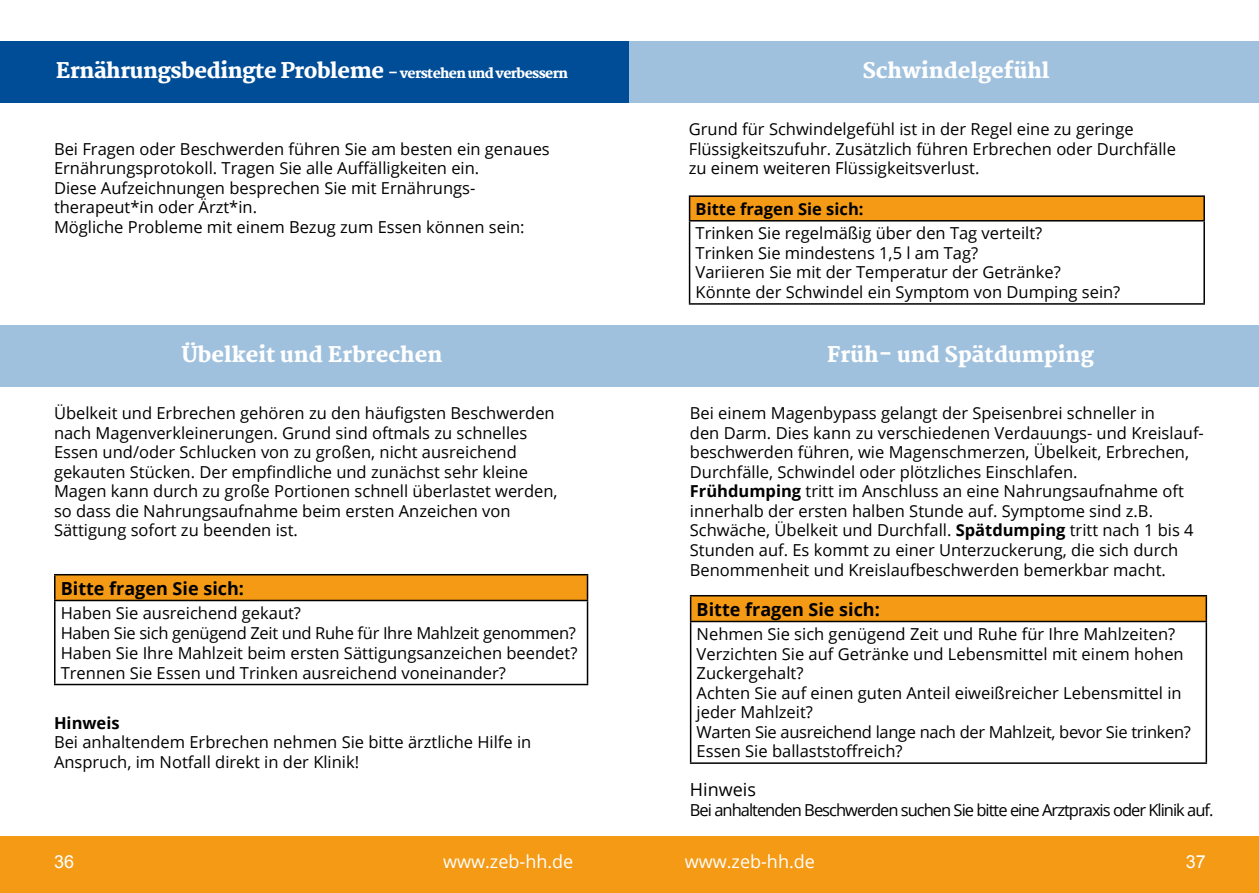
<style>
.page{position:relative;width:1259px;height:893px;background:#fff}
.page>*{position:absolute;margin:0;border:0;box-sizing:border-box;transform-origin:0 0}
.t1{font:800 21px "Martel";color:#fff}
.t2{font:800 21px "Martel";letter-spacing:-.02em;color:#fff}
.t3{font:700 18px "Open Sans";color:#000}
.t4{font:18px "Open Sans";color:#fff}
.t5{font:18px "Open Sans";color:#000}
.t6{font:18px "Arial";color:#fff}
.t7{font:16.5px/19.5px "Open Sans";color:#000}
.t8{font:16.5px "Open Sans";letter-spacing:-.06em;color:#000}
.t9{font:700 16.5px "Open Sans";color:#000}
.s1{font-size:13.5px}
.s2{font-weight:700}
</style>
<div class="page">
<div style="left:629px;top:836px;width:630px;height:57px;background:#f49a15"></div>
<div style="left:0;top:836px;width:629px;height:57px;background:#f49a15"></div>
<div style="left:0;top:325px;width:629px;height:61px;background:#a0c1dd"></div>
<div style="left:55px;top:575px;width:532px;height:25px;background:#f49a15"></div>
<hr style="left:54px;top:574px;width:534px;height:1px;background:#000">
<hr style="left:54px;top:575px;width:2px;height:25px;background:#000">
<svg style="left:587px;top:575px;width:1px;height:25px"></svg>
<hr style="left:54px;top:600px;width:534px;height:1px;background:#000">
<hr style="left:54px;top:601px;width:2px;height:83px;background:#000">
<hr style="left:587px;top:601px;width:1px;height:83px;background:#000">
<hr style="left:54px;top:684px;width:534px;height:1px;background:#000">
<div style="left:0;top:41px;width:629px;height:61px;background:#004d97"></div>
<div style="left:629px;top:41px;width:630px;height:61px;background:#a0c1dd"></div>
<div style="left:689px;top:196px;width:515px;height:25px;background:#f49a15"></div>
<hr style="left:689px;top:195px;width:516px;height:2px;background:#000">
<svg style="left:689px;top:197px;width:1px;height:23px"></svg>
<hr style="left:1203px;top:197px;width:2px;height:23px;background:#000">
<hr style="left:689px;top:220px;width:516px;height:2px;background:#000">
<hr style="left:689px;top:222px;width:1px;height:81px;background:#000">
<hr style="left:1203px;top:222px;width:2px;height:81px;background:#000">
<hr style="left:689px;top:303px;width:516px;height:2px;background:#000">
<div style="left:630px;top:325px;width:629px;height:61px;background:#a0c1dd"></div>
<div style="left:690px;top:596px;width:516px;height:25px;background:#f49a15"></div>
<hr style="left:690px;top:595px;width:517px;height:1px;background:#000">
<svg style="left:690px;top:596px;width:1px;height:25px"></svg>
<hr style="left:1205px;top:596px;width:2px;height:25px;background:#000">
<hr style="left:690px;top:621px;width:517px;height:1px;background:#000">
<hr style="left:690px;top:622px;width:1px;height:140px;background:#000">
<hr style="left:1205px;top:622px;width:2px;height:140px;background:#000">
<hr style="left:690px;top:762px;width:517px;height:2px;background:#000">
<p class="t2" style="left:56px;top:58px;width:514px">Ernährungsbedingte Probleme <span class="s1">– verstehen und verbessern</span></p>
<p class="t7" style="left:54px;top:139px;width:497px">Bei Fragen oder Beschwerden führen Sie am besten ein genaues Ernährungsprotokoll. Tragen Sie alle Auffälligkeiten ein.<br>Diese Aufzeichnungen besprechen Sie mit Ernährungs&shy;therapeut*in oder Ärzt*in.<br>Mögliche Probleme mit einem Bezug zum Essen können sein:</p>
<p class="t1" style="left:181px;top:342px;width:263px">Übelkeit und Erbrechen</p>
<p class="t7" style="left:54px;top:403px;width:505px">Übelkeit und Erbrechen gehören zu den häufigsten Beschwerden nach Magenverkleinerungen. Grund sind oftmals zu schnelles Essen und/oder Schlucken von zu großen, nicht ausreichend gekauten Stücken. Der empfindliche und zunächst sehr kleine Magen kann durch zu große Portionen schnell überlastet werden, so dass die Nahrungsaufnahme beim ersten Anzeichen von Sättigung sofort zu beenden ist.</p>
<p class="t3" style="left:61px;top:575px;width:185px">Bitte fragen Sie sich:</p>
<p class="t7" style="left:61px;top:603px;width:518px">Haben Sie ausreichend gekaut?<br>Haben Sie sich genügend Zeit und Ruhe für Ihre Mahlzeit genommen?<br>Haben Sie Ihre Mahlzeit beim ersten Sättigungsanzeichen beendet?<br>Trennen Sie Essen und Trinken ausreichend voneinander?</p>
<p class="t9" style="left:54px;top:711px;width:67px">Hinweis</p>
<p class="t7" style="left:54px;top:732px;width:479px">Bei anhaltendem Erbrechen nehmen Sie bitte ärztliche Hilfe in<br>Anspruch, im Notfall direkt in der Klinik!</p>
<p class="t1" style="left:862px;top:58px;width:189px">Schwindelgefühl</p>
<p class="t7" style="left:689px;top:119px;width:488px">Grund für Schwindelgefühl ist in der Regel eine zu geringe<br>Flüssigkeitszufuhr. Zusätzlich führen Erbrechen oder Durchfälle zu einem weiteren Flüssigkeitsverlust.</p>
<p class="t9" style="left:695px;top:197px;width:169px">Bitte fragen Sie sich:</p>
<p class="t7" style="left:695px;top:223px;width:426px">Trinken Sie regelmäßig über den Tag verteilt?<br>Trinken Sie mindestens 1,5 l am Tag?<br>Variieren Sie mit der Temperatur der Getränke?<br>Könnte der Schwindel ein Symptom von Dumping sein?</p>
<p class="t1" style="left:827px;top:342px;width:268px">Früh- und Spätdumping</p>
<p class="t7" style="left:690px;top:403px;width:515px">Bei einem Magenbypass gelangt der Speisenbrei schneller in<br>den Darm. Dies kann zu verschiedenen Verdauungs- und Kreislauf&shy;beschwerden führen, wie Magenschmerzen, Übelkeit, Erbrechen, Durchfälle, Schwindel oder plötzliches Einschlafen.<br><span class="s2">Frühdumping</span> tritt im Anschluss an eine Nahrungsaufnahme oft innerhalb der ersten halben Stunde auf. Symptome sind z.B.<br>Schwäche, Übelkeit und Durchfall. <span class="s2">Spätdumping</span> tritt nach 1 bis 4<br>Stunden auf. Es kommt zu einer Unterzuckerung, die sich durch Benommenheit und Kreislaufbeschwerden bemerkbar macht.</p>
<p class="t3" style="left:696px;top:596px;width:185px">Bitte fragen Sie sich:</p>
<p class="t7" style="left:696px;top:624px;width:496px">Nehmen Sie sich genügend Zeit und Ruhe für Ihre Mahlzeiten?<br>Verzichten Sie auf Getränke und Lebensmittel mit einem hohen Zuckergehalt?<br>Achten Sie auf einen guten Anteil eiweißreicher Lebensmittel in jeder Mahlzeit?<br>Warten Sie ausreichend lange nach der Mahlzeit, bevor Sie trinken?<br>Essen Sie ballaststoffreich?</p>
<p class="t5" style="left:690px;top:777px;width:68px">Hinweis</p>
<p class="t8" style="left:690px;top:798px;width:525px">Bei anhaltenden Beschwerden suchen Sie bitte eine Arztpraxis oder Klinik auf.</p>
<p class="t6" style="left:54px;top:850px;width:22px">36</p>
<p class="t4" style="left:443px;top:849px;width:132px">www.zeb-hh.de</p>
<p class="t4" style="left:685px;top:849px;width:132px">www.zeb-hh.de</p>
<p class="t6" style="left:1186px;top:850px;width:22px">37</p>
</div>
